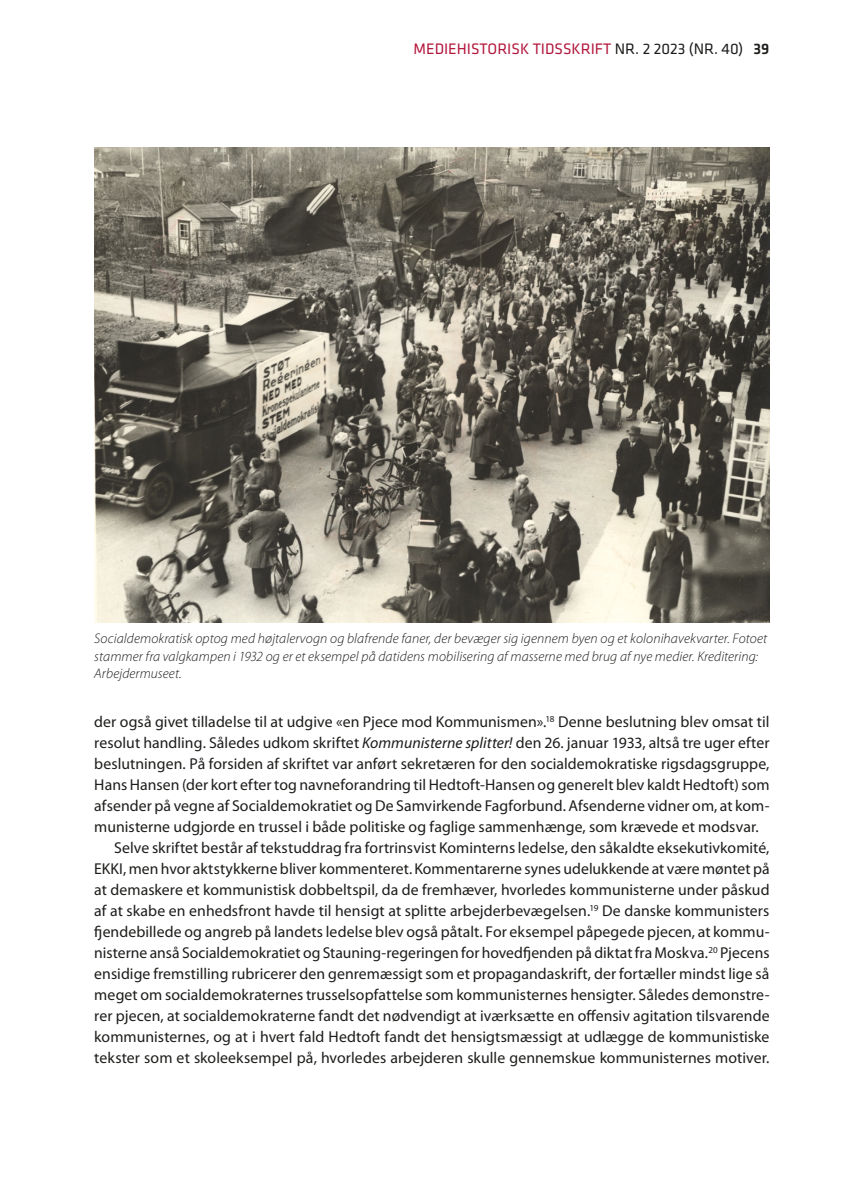
<style>
.page{position:relative;width:844px;height:1191px;background:#fff}
.page>*{position:absolute;margin:0;border:0;box-sizing:border-box;transform-origin:0 0}
.NPF_brødtekst_m_innr{font:15.75px/21px "Myriad Pro";letter-spacing:.005em;color:#1d1d1b;text-align:justify}
.t1{font:15.75px "Klavika Basic";color:#b3163c}
.NPF_billedtekst{font:italic 300 14px/17.5px "Myriad Pro";letter-spacing:.01em;color:#1d1d1b}
.s1{color:#1d1d1b}
.s2{font-weight:500;color:#1d1d1b}
.s3{font-style:italic}
</style>
<div class="page">
<img style="left:94px;top:147px;width:675px;height:475px">
<p class="t1" style="left:413px;top:38px;width:357px">MEDIEHISTORISK TIDSSKRIFT <span class="s1">NR. 2 2023 (NR. 40)</span> <span class="s2">39</span></p>
<p class="NPF_billedtekst" style="left:94px;top:630px;width:674px">Socialdemokratisk optog med højtalervogn og blafrende faner, der bevæger sig igennem byen og et kolonihavekvarter. Fotoet stammer fra valgkampen i 1932 og er et eksempel på datidens mobilisering af masserne med brug af nye medier. Kreditering:<br>Arbejdermuseet.</p>
<p class="NPF_brødtekst_m_innr" style="left:94px;top:711px;width:676px">der også givet tilladelse til at udgive «en Pjece mod Kommunismen».<sup>18</sup> Denne beslutning blev omsat til resolut handling. Således udkom skriftet <span class="s3">Kommunisterne splitter!</span> den 26. januar 1933, altså tre uger efter beslutningen. På forsiden af skriftet var anført sekretæren for den socialdemokratiske rigsdagsgruppe, Hans Hansen (der kort efter tog navneforandring til Hedtoft-Hansen og generelt blev kaldt Hedtoft) som afsender på vegne af Socialdemokratiet og De Samvirkende Fagforbund. Afsenderne vidner om, at kom&shy;munisterne udgjorde en trussel i både politiske og faglige sammenhænge, som krævede et modsvar.</p>
<p class="NPF_brødtekst_m_innr" style="left:94px;top:837px;width:676px;text-indent:20px">Selve skriftet består af tekstuddrag fra fortrinsvist Kominterns ledelse, den såkaldte eksekutivkomité, EKKI, men hvor aktstykkerne bliver kommenteret. Kommentarerne synes udelukkende at være møntet på at demaskere et kommunistisk dobbeltspil, da de fremhæver, hvorledes kommunisterne under påskud af at skabe en enhedsfront havde til hensigt at splitte arbejderbevægelsen.<sup>19</sup> De danske kommunisters fjendebillede og angreb på landets ledelse blev også påtalt. For eksempel påpegede pjecen, at kommu&shy;nisterne anså Socialdemokratiet og Stauning-regeringen for hovedfjenden på diktat fra Moskva.<sup>20</sup> Pjecens ensidige fremstilling rubricerer den genremæssigt som et propagandaskrift, der fortæller mindst lige så meget om socialdemokraternes trusselsopfattelse som kommunisternes hensigter. Således demonstre&shy;rer pjecen, at socialdemokraterne fandt det nødvendigt at iværksætte en offensiv agitation tilsvarende kommunisternes, og at i hvert fald Hedtoft fandt det hensigtsmæssigt at udlægge de kommunistiske tekster som et skoleeksempel på, hvorledes arbejderen skulle gennemskue kommunisternes motiver.</p>
</div>
